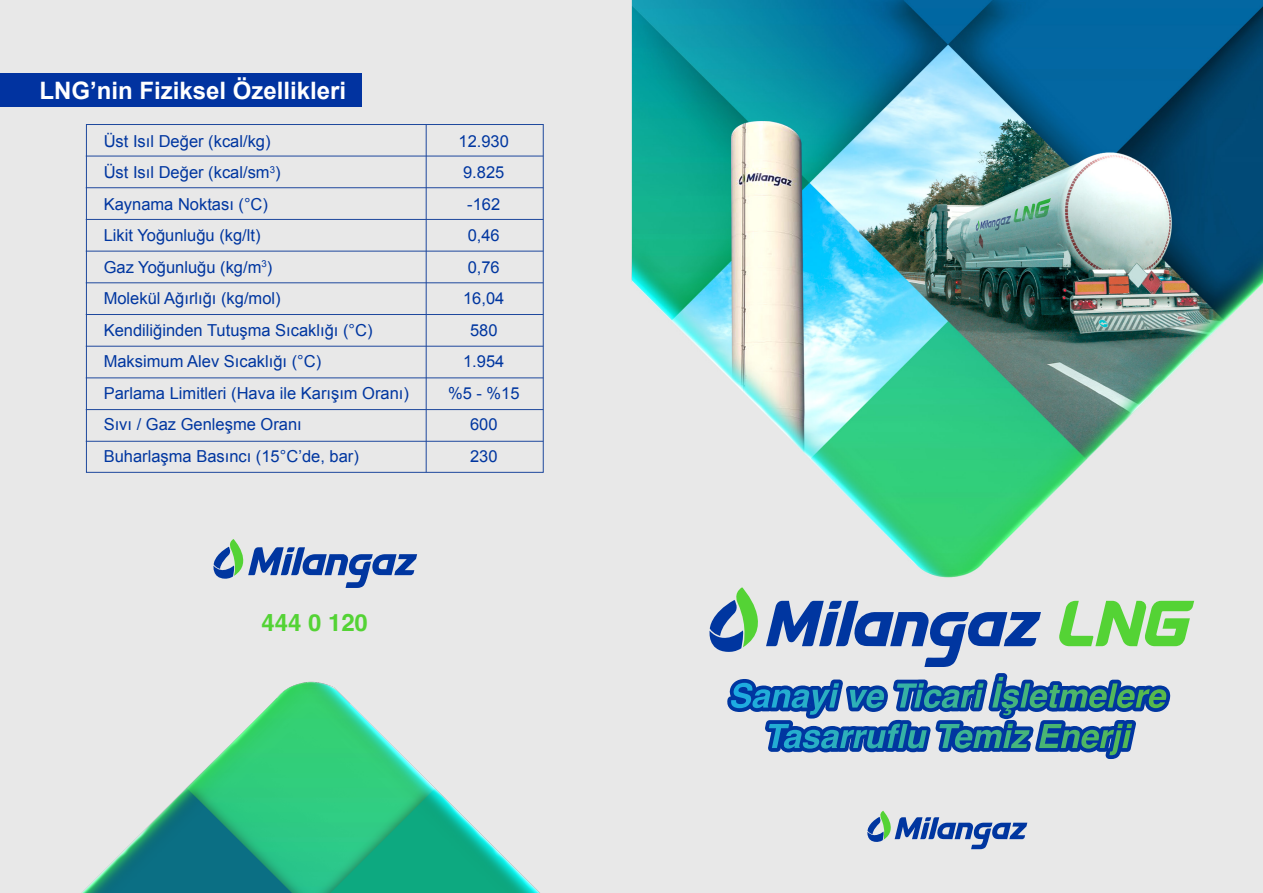
<style>
.page{position:relative;width:1263px;height:893px;background:#fff}
.page>*{position:absolute;margin:0;border:0;box-sizing:border-box;transform-origin:0 0}
.t1{font:700 24px "Arial";color:#fff}
.t2{font:700 24px "Helvetica";color:#54d335}
.t3{font:16.5px/31.5px "Arial";color:#0036a0}
</style>
<div class="page">
<img style="left:0;top:0;width:1263px;height:893px">
<div style="left:0;top:73px;width:362px;height:34px;background:#0133a0"></div>
<svg style="left:866px;top:811px;width:161px;height:38px;background:#9db1cd"></svg>
<svg style="left:707px;top:587px;width:334px;height:80px;background:#9fb2cd"></svg>
<svg style="left:1059px;top:601px;width:135px;height:45px;background:#94dc83"></svg>
<svg style="left:726px;top:673px;width:444px;height:86px;background:#75a0be"></svg>
<svg style="left:212px;top:539px;width:205px;height:49px;background:#9eb2cd"></svg>
<img style="left:23px;top:621px;width:572px;height:272px">
<hr style="left:426px;top:125px;width:1px;height:347px;background:#1e489d">
<hr style="left:86px;top:156px;width:457px;height:1px;background:#1e489d">
<hr style="left:86px;top:187px;width:457px;height:1px;background:#1e489d">
<hr style="left:86px;top:219px;width:457px;height:1px;background:#1e489d">
<hr style="left:86px;top:251px;width:457px;height:1px;background:#1e489d">
<hr style="left:86px;top:282px;width:457px;height:1px;background:#1e489d">
<hr style="left:86px;top:314px;width:457px;height:1px;background:#1e489d">
<hr style="left:86px;top:346px;width:457px;height:1px;background:#1e489d">
<hr style="left:86px;top:377px;width:457px;height:1px;background:#1e489d">
<hr style="left:86px;top:409px;width:457px;height:1px;background:#1e489d">
<hr style="left:86px;top:441px;width:457px;height:1px;background:#1e489d">
<h1 class="t1" style="left:39px;top:75px;width:308px">LNG’nin Fiziksel Özellikleri</h1>
<p class="t3" style="left:104px;top:125px;width:307px">Üst Isıl Değer (kcal/kg)<br>Üst Isıl Değer (kcal/sm<sup>3</sup>)<br>Kaynama Noktası (°C)<br>Likit Yoğunluğu (kg/lt)<br>Gaz Yoğunluğu (kg/m<sup>3</sup>)<br>Molekül Ağırlığı (kg/mol)<br>Kendiliğinden Tutuşma Sıcaklığı (°C)<br>Maksimum Alev Sıcaklığı (°C)<br>Parlama Limitleri (Hava ile Karışım Oranı)<br>Sıvı / Gaz Genleşme Oranı<br>Buharlaşma Basıncı (15°C’de, bar)</p>
<p class="t3" style="left:448px;top:125px;width:73px;text-align:center">12.930<br>9.825 -162<br>0,46<br>0,76<br>16,04<br>580<br>1.954<br>%5 - %15<br>600<br>230</p>
<h1 class="t2" style="left:261px;top:608px;width:108px">444 0 120</h1>
</div>
